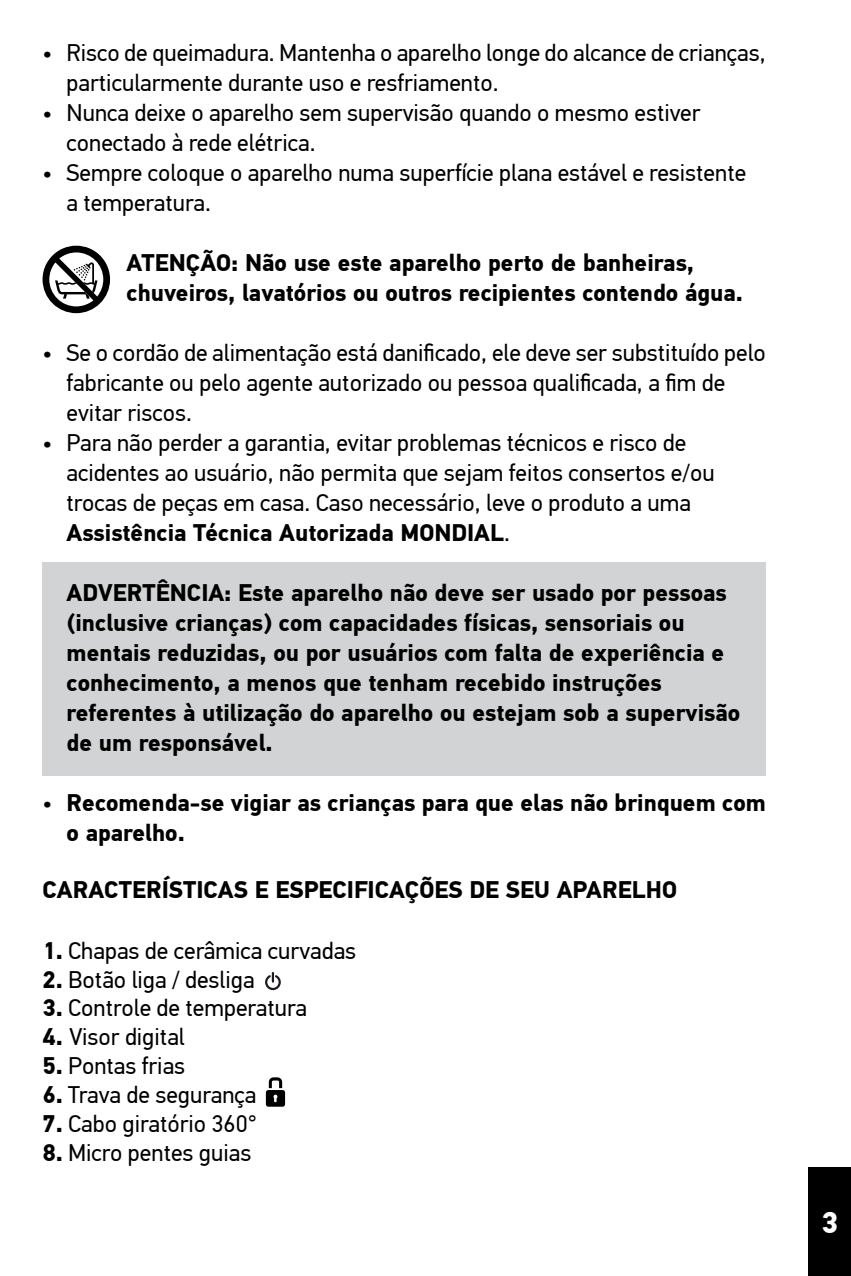
<style>
.page{position:relative;width:851px;height:1276px;background:#fff}
.page>*{position:absolute;margin:0;border:0;box-sizing:border-box;transform-origin:0 0}
.t1{font:700 30px "PF Din Text Pro";color:#fff}
.t2{font:24px/30px "PF Din Text Pro";color:#000}
.t3{font:700 24px/30px "PF Din Text Pro";color:#000}
.s1{font-weight:700}
.s2{font-weight:400}
</style>
<div class="page">
<div style="left:808px;top:1167px;width:42px;height:109px;background:#000"></div>
<div style="left:43px;top:562px;width:722px;height:213px;background:#d1d3d4"></div>
<svg style="left:43px;top:246px;width:67px;height:67px"></svg>
<svg style="left:266px;top:1077px;width:19px;height:29px"></svg>
<svg style="left:265px;top:972px;width:16px;height:19px"></svg>
<p class="t2" style="left:67px;top:38px;width:700px;text-indent:-24px">• Risco de queimadura. Mantenha o aparelho longe do alcance de crianças, particularmente durante uso e resfriamento.</p>
<p class="t2" style="left:67px;top:98px;width:635px;text-indent:-24px">• Nunca deixe o aparelho sem supervisão quando o mesmo estiver conectado à rede elétrica.</p>
<p class="t2" style="left:67px;top:158px;width:681px;text-indent:-24px">• Sempre coloque o aparelho numa superfície plana estável e resistente a temperatura.</p>
<p class="t3" style="left:127px;top:248px;width:617px">ATENÇÃO: Não use este aparelho perto de banheiras, chuveiros, lavatórios ou outros recipientes contendo água.</p>
<p class="t2" style="left:67px;top:338px;width:700px;text-indent:-24px">• Se o cordão de alimentação está danificado, ele deve ser substituído pelo fabricante ou pelo agente autorizado ou pessoa qualificada, a fim de evitar riscos.</p>
<p class="t2" style="left:67px;top:428px;width:649px;text-indent:-24px">• Para não perder a garantia, evitar problemas técnicos e risco de acidentes ao usuário, não permita que sejam feitos consertos e/ou trocas de peças em casa. Caso necessário, leve o produto a uma <span class="s1">Assistência Técnica Autorizada MONDIAL</span>.</p>
<p class="t3" style="left:67px;top:578px;width:675px">ADVERTÊNCIA: Este aparelho não deve ser usado por pessoas (inclusive crianças) com capacidades físicas, sensoriais ou mentais reduzidas, ou por usuários com falta de experiência e conhecimento, a menos que tenham recebido instruções referentes à utilização do aparelho ou estejam sob a supervisão de um responsável.</p>
<p class="t3" style="left:67px;top:788px;width:700px;text-indent:-24px"><span class="s2">•</span> Recomenda-se vigiar as crianças para que elas não brinquem com o aparelho.</p>
<p class="t3" style="left:43px;top:875px;width:636px">CARACTERÍSTICAS E ESPECIFICAÇÕES DE SEU APARELHO</p>
<p class="t2" style="left:43px;top:936px;width:315px"><span class="s1">1.</span> Chapas de cerâmica curvadas</p>
<p class="t2" style="left:43px;top:964px;width:213px"><span class="s1">2.</span> Botão liga / desliga</p>
<p class="t2" style="left:43px;top:993px;width:266px"><span class="s1">3.</span> Controle de temperatura</p>
<p class="t2" style="left:43px;top:1022px;width:144px"><span class="s1">4.</span> Visor digital</p>
<p class="t2" style="left:43px;top:1051px;width:144px"><span class="s1">5.</span> Pontas frias</p>
<p class="t2" style="left:43px;top:1080px;width:215px"><span class="s1">6.</span> Trava de segurança</p>
<p class="t2" style="left:43px;top:1108px;width:216px"><span class="s1">7.</span> Cabo giratório 360°</p>
<p class="t2" style="left:43px;top:1137px;width:210px"><span class="s1">8.</span> Micro pentes guias</p>
<p class="t1" style="left:821px;top:1204px;width:18px">3</p>
</div>
